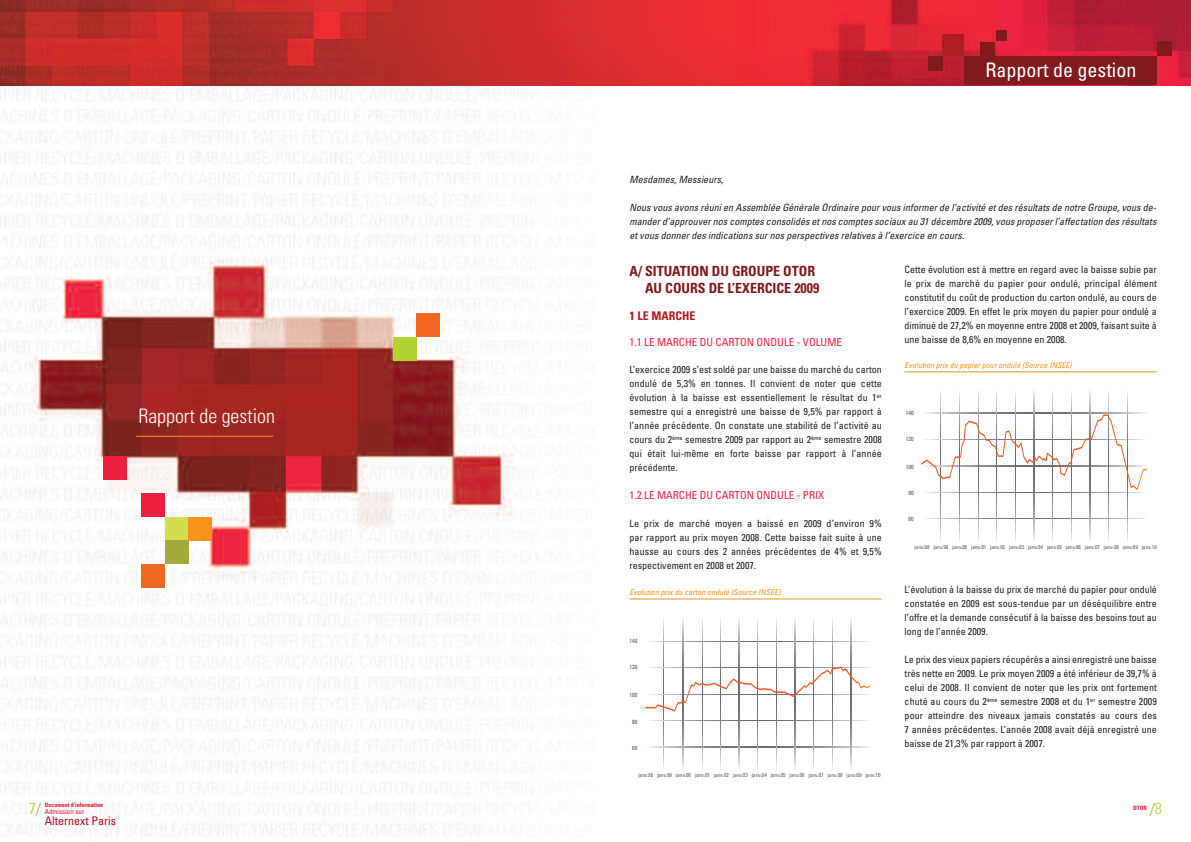
<style>
.page{position:relative;width:1191px;height:842px;background:#fff}
.page>*{position:absolute;margin:0;border:0;box-sizing:border-box;transform-origin:0 0}
.t1{font:300 condensed 20px "Univers";color:#fff}
.t2{font:condensed 20px "Univers";color:#fff}
.t3{font:300 condensed 15.8px "Univers";color:#a2ab39}
.t4{font:300 condensed 15.8px "Univers";color:#b3d234}
.t5{font:700 condensed 14px/16.8px "Univers";color:#801a1c;text-align:right}
.t6{font:condensed 12px "Univers";color:#ae0b23}
.t7{font:700 condensed 12px "Univers";color:#ad1d23}
.t8{font:condensed 11px "Univers";color:#ed213f}
.t9{font:condensed 10px/14px "Univers";color:#231f20;text-align:justify}
.t10{font:italic condensed 10px/14px "Univers";letter-spacing:.005em;color:#231f20;text-align:justify}
.t11{font:italic condensed 8px "Univers";letter-spacing:.005em;color:#f7931d}
.t12{font:condensed 7px "Univers";color:#e61934}
.t13{font:condensed 6px "Univers";color:#57585a}
.t14{font:700 condensed 6px "Univers";color:#e61934}
.t15{font:condensed 5.5px "Univers";color:#57585a}
.s1{color:#a2ab39}
.s2{color:#b3d234}
</style>
<div class="page">
<img style="left:0;top:85px;width:595px;height:752px">
<div style="left:141px;top:494px;width:24px;height:23px;background:#ed213f"></div>
<div style="left:103px;top:456px;width:24px;height:23px;background:#ed213f"></div>
<div style="left:141px;top:564px;width:24px;height:23px;background:#eb6923"></div>
<div style="left:393px;top:337px;width:23px;height:23px;background:#b3d234"></div>
<div style="left:165px;top:517px;width:23px;height:23px;background:#d1de52"></div>
<div style="left:165px;top:540px;width:23px;height:24px;background:#a2ab39"></div>
<div style="left:416px;top:313px;width:24px;height:24px;background:#f36621"></div>
<div style="left:188px;top:517px;width:24px;height:23px;background:#f7931d"></div>
<hr style="left:136px;top:436px;width:137px;height:1px;background:#f7931d">
<img style="left:0;top:0;width:1191px;height:85px">
<div style="left:964px;top:56px;width:193px;height:29px;background:#801a1c"></div>
<div style="left:942px;top:34px;width:22px;height:22px;background:#ad1d23"></div>
<div style="left:928px;top:56px;width:15px;height:15px;background:#801a1c"></div>
<div style="left:1157px;top:41px;width:14px;height:15px;background:#801a1c"></div>
<div style="left:980px;top:42px;width:14px;height:15px;background:#801a1c"></div>
<div style="left:996px;top:31px;width:10px;height:10px;background:#801a1c"></div>
<svg style="left:648px;top:641px;width:222px;height:1px"></svg>
<hr style="left:644px;top:694px;width:227px;height:1px;background:#fbfbfb">
<svg style="left:648px;top:720px;width:222px;height:1px"></svg>
<svg style="left:648px;top:747px;width:222px;height:1px"></svg>
<svg style="left:683px;top:618px;width:1px;height:152px"></svg>
<svg style="left:702px;top:618px;width:1px;height:152px"></svg>
<svg style="left:720px;top:618px;width:1px;height:152px"></svg>
<svg style="left:739px;top:618px;width:1px;height:152px"></svg>
<svg style="left:757px;top:618px;width:1px;height:152px"></svg>
<svg style="left:776px;top:618px;width:1px;height:152px"></svg>
<svg style="left:795px;top:618px;width:1px;height:152px"></svg>
<svg style="left:813px;top:618px;width:1px;height:152px"></svg>
<svg style="left:832px;top:618px;width:1px;height:152px"></svg>
<svg style="left:851px;top:618px;width:1px;height:152px"></svg>
<svg style="left:645px;top:666px;width:225px;height:45px"></svg>
<svg style="left:940px;top:390px;width:1px;height:151px"></svg>
<svg style="left:925px;top:413px;width:221px;height:1px"></svg>
<svg style="left:925px;top:492px;width:221px;height:1px"></svg>
<hr style="left:920px;top:519px;width:227px;height:1px;background:#fff">
<svg style="left:959px;top:390px;width:1px;height:151px"></svg>
<svg style="left:978px;top:390px;width:1px;height:151px"></svg>
<svg style="left:996px;top:390px;width:1px;height:151px"></svg>
<svg style="left:1015px;top:390px;width:1px;height:151px"></svg>
<svg style="left:1034px;top:390px;width:1px;height:151px"></svg>
<svg style="left:1052px;top:390px;width:1px;height:151px"></svg>
<svg style="left:1071px;top:390px;width:1px;height:151px"></svg>
<svg style="left:1090px;top:390px;width:1px;height:151px"></svg>
<svg style="left:1108px;top:390px;width:1px;height:151px"></svg>
<svg style="left:1127px;top:390px;width:1px;height:151px"></svg>
<svg style="left:921px;top:414px;width:226px;height:76px"></svg>
<hr style="left:629px;top:598px;width:252px;height:1px;background:#f7931d">
<hr style="left:904px;top:371px;width:253px;height:1px;background:#f7931d">
<h1 class="t1" style="left:138px;top:408px;width:138px">Rapport de gestion</h1>
<h2 class="t4" style="left:29px;top:802px;width:14px">7<span class="s1">/</span></h2>
<p class="t14" style="left:45px;top:802px;width:60px">Document d’information</p>
<p class="t12" style="left:45px;top:809px;width:41px">Admission sur</p>
<p class="t6" style="left:45px;top:816px;width:73px">Alternext Paris</p>
<h1 class="t2" style="left:985px;top:63px;width:153px">Rapport de gestion</h1>
<p class="t10" style="left:629px;top:173px;width:95px">Mesdames, Messieurs,</p>
<p class="t10" style="left:629px;top:201px;width:528px">Nous vous avons réuni en Assemblée Générale Ordinaire pour vous informer de l’activité et des résultats de notre Groupe, vous de&shy;mander d’approuver nos comptes consolidés et nos comptes sociaux au 31 décembre 2009, vous proposer l’affectation des résultats et vous donner des indications sur nos perspectives relatives à l’exercice en cours.</p>
<h3 class="t5" style="left:629px;top:264px;width:191px">A/ SITUATION DU GROUPE OTOR<br>AU COURS DE L’EXERCICE 2009</h3>
<p class="t7" style="left:629px;top:312px;width:67px">1 LE MARCHE</p>
<p class="t8" style="left:629px;top:338px;width:214px">1.1 LE MARCHE DU CARTON ONDULE - VOLUME</p>
<p class="t9" style="left:629px;top:363px;width:254px">L’exercice 2009 s’est soldé par une baisse du marché du carton ondulé de 5,3% en tonnes. Il convient de noter que cette évolution à la baisse est essentiellement le résultat du 1<sup>er </sup>semestre qui a enregistré une baisse de 9,5% par rapport à l’année précédente. On constate une stabilité de l’activité au cours du 2<sup>ème</sup> semestre 2009 par rapport au 2<sup>ème</sup> semestre 2008 qui était lui-même en forte baisse par rapport à l’année précédente.</p>
<p class="t8" style="left:629px;top:491px;width:196px">1.2 LE MARCHE DU CARTON ONDULE - PRIX</p>
<p class="t9" style="left:629px;top:517px;width:254px">Le prix de marché moyen a baissé en 2009 d’environ 9% par rapport au prix moyen 2008. Cette baisse fait suite à une hausse au cours des 2 années précédentes de 4% et 9,5% respectivement en 2008 et 2007.</p>
<p class="t11" style="left:629px;top:589px;width:153px">Evolution prix du carton ondulé (Source INSEE)</p>
<p class="t9" style="left:904px;top:264px;width:254px">Cette évolution est à mettre en regard avec la baisse subie par le prix de marché du papier pour ondulé, principal élément constitutif du coût de production du carton ondulé, au cours de l’exercice 2009. En effet le prix moyen du papier pour ondulé a diminué de 27,2% en moyenne entre 2008 et 2009, faisant suite à une baisse de 8,6% en moyenne en 2008.</p>
<p class="t11" style="left:904px;top:362px;width:169px">Evolution prix du papier pour ondulé (Source INSEE)</p>
<p class="t13" style="left:906px;top:410px;width:9px">140</p>
<p class="t13" style="left:906px;top:436px;width:9px">120</p>
<p class="t13" style="left:906px;top:464px;width:9px">100</p>
<p class="t13" style="left:908px;top:491px;width:7px">80</p>
<p class="t13" style="left:908px;top:517px;width:7px">60</p>
<p class="t15" style="left:914px;top:545px;width:244px">janv.98 janv.99 janv.00 janv.01 janv.02 janv.03 janv.04 janv.05 janv.06 janv.07 janv.08 janv.09 janv.10</p>
<p class="t9" style="left:904px;top:583px;width:254px">L’évolution à la baisse du prix de marché du papier pour ondulé constatée en 2009 est sous-tendue par un déséquilibre entre l’offre et la demande consécutif à la baisse des besoins tout au long de l’année 2009.</p>
<p class="t9" style="left:904px;top:653px;width:254px">Le prix des vieux papiers récupérés a ainsi enregistré une baisse très nette en 2009. Le prix moyen 2009 a été inférieur de 39,7% à celui de 2008. Il convient de noter que les prix ont fortement chuté au cours du 2<sup>ème</sup> semestre 2008 et du 1<sup>er</sup> semestre 2009 pour atteindre des niveaux jamais constatés au cours des 7 années précédentes. L’année 2008 avait déjà enregistré une baisse de 21,3% par rapport à 2007.</p>
<p class="t13" style="left:629px;top:638px;width:9px">140</p>
<p class="t13" style="left:629px;top:665px;width:9px">120</p>
<p class="t13" style="left:629px;top:693px;width:9px">100</p>
<p class="t13" style="left:632px;top:719px;width:7px">80</p>
<p class="t13" style="left:632px;top:745px;width:7px">60</p>
<p class="t15" style="left:638px;top:773px;width:244px">janv.98 janv.99 janv.00 janv.01 janv.02 janv.03 janv.04 janv.05 janv.06 janv.07 janv.08 janv.09 janv.10</p>
<p class="t14" style="left:1133px;top:805px;width:15px">OTOR</p>
<h2 class="t3" style="left:1149px;top:802px;width:14px">/<span class="s2">8</span></h2>
</div>
